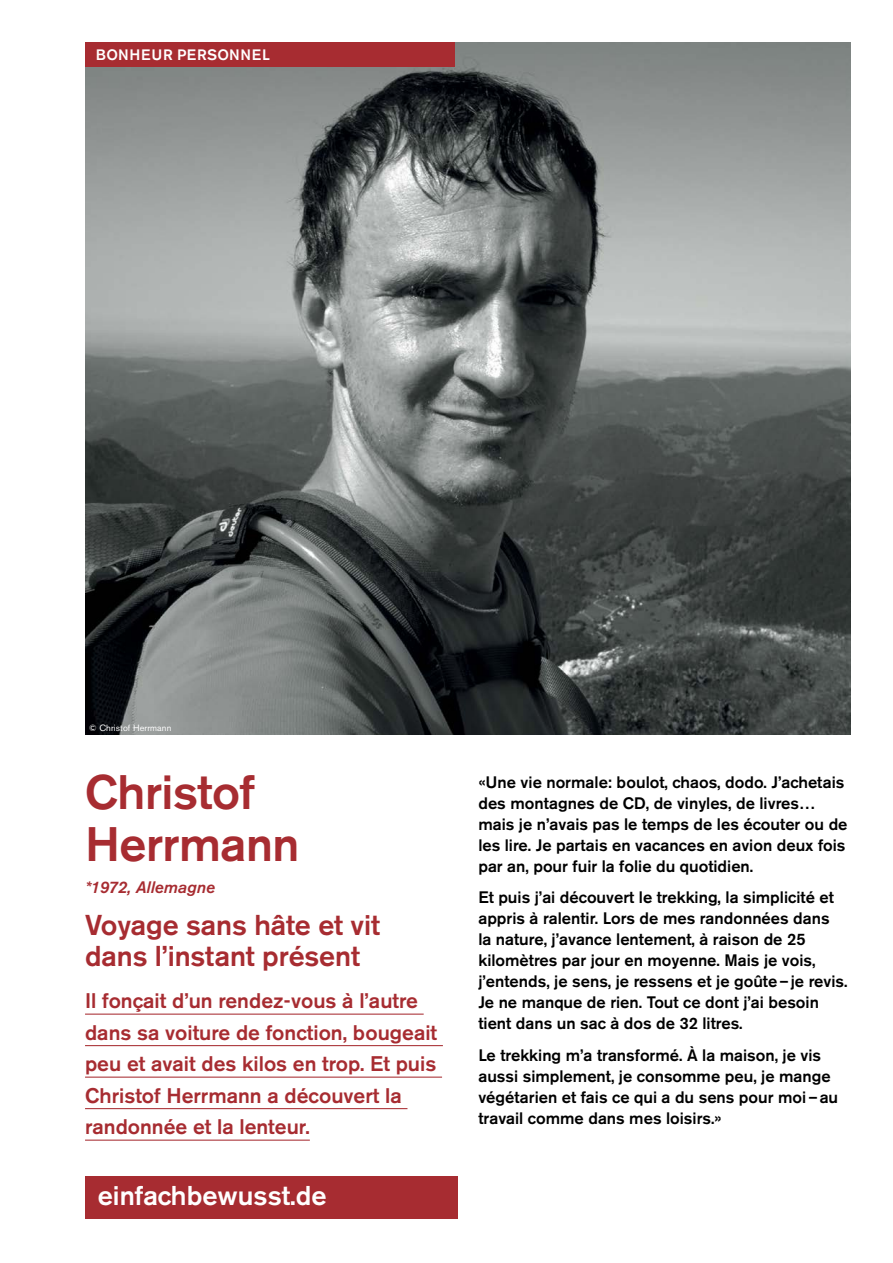
<style>
.page{position:relative;width:893px;height:1263px;background:#fff}
.page>*{position:absolute;margin:0;border:0;box-sizing:border-box;transform-origin:0 0}
.t1{font:500 48px/52.5px "Akzidenz Grotesk BE";letter-spacing:-.01em;color:#a72c31}
.t2{font:500 28.5px/31.5px "Akzidenz Grotesk BE";letter-spacing:-.005em;color:#a72c31}
.t3{font:500 27px "Akzidenz Grotesk BE";color:#fff}
.t4{font:500 21px/31.5px "Akzidenz Grotesk BE";color:#a72c31}
.t5{font:500 16.5px/21px "Akzidenz Grotesk BE";color:#000}
.t6{font:italic 500 16.5px "Akzidenz Grotesk BE";color:#a72c31}
.t7{font:500 15px "Akzidenz Grotesk BE";letter-spacing:.05em;color:#fff}
.t8{font:9px "Akzidenz Grotesk BE";letter-spacing:.01em;color:#fff}
</style>
<div class="page">
<img style="left:85px;top:42px;width:765px;height:693px">
<hr style="left:85px;top:1013px;width:339px;height:2px;background:#a72c31">
<hr style="left:85px;top:1045px;width:358px;height:1px;background:#a72c31">
<hr style="left:85px;top:1076px;width:357px;height:2px;background:#a72c31">
<hr style="left:85px;top:1108px;width:322px;height:1px;background:#a72c31">
<hr style="left:85px;top:1139px;width:225px;height:2px;background:#a72c31">
<div style="left:85px;top:42px;width:370px;height:25px;background:#a72c31"></div>
<div style="left:85px;top:1176px;width:372px;height:42px;background:#a72c31"></div>
<p class="t7" style="left:96px;top:46px;width:176px">BONHEUR PERSONNEL</p>
<p class="t8" style="left:89px;top:722px;width:84px">© Christof Herrmann</p>
<h1 class="t1" style="left:85px;top:765px;width:216px">Christof<br>Herrmann</h1>
<p class="t6" style="left:85px;top:877px;width:131px">*1972, Allemagne</p>
<h2 class="t2" style="left:85px;top:909px;width:296px">Voyage sans hâte et vit dans l’instant présent</h2>
<p class="t4" style="left:85px;top:985px;width:354px">Il fonçait d’un rendez-vous à l’autre dans sa voiture de fonction, bougeait peu et avait des kilos en trop. Et puis Christof Herrmann a découvert la randonnée et la lenteur.</p>
<h3 class="t3" style="left:98px;top:1179px;width:230px">einfachbewusst.de</h3>
<p class="t5" style="left:478px;top:771px;width:371px">«Une vie normale: boulot, chaos, dodo. J’achetais des montagnes de CD, de vinyles, de livres… mais je n’avais pas le temps de les écouter ou de les lire. Je partais en vacances en avion deux fois par an, pour fuir la folie du quotidien.</p>
<p class="t5" style="left:478px;top:887px;width:371px">Et puis j’ai découvert le trekking, la simplicité et appris à ralentir. Lors de mes randonnées dans<br>la nature, j’avance lentement, à raison de 25 kilomètres par jour en moyenne. Mais je vois, j’entends, je sens, je ressens et je goûte–je revis.<br>Je ne manque de rien. Tout ce dont j’ai besoin tient dans un sac à dos de 32 litres.</p>
<p class="t5" style="left:478px;top:1044px;width:361px">Le trekking m’a transformé. À la maison, je vis aussi simplement, je consomme peu, je mange végétarien et fais ce qui a du sens pour moi–au travail comme dans mes loisirs.»</p>
</div>
